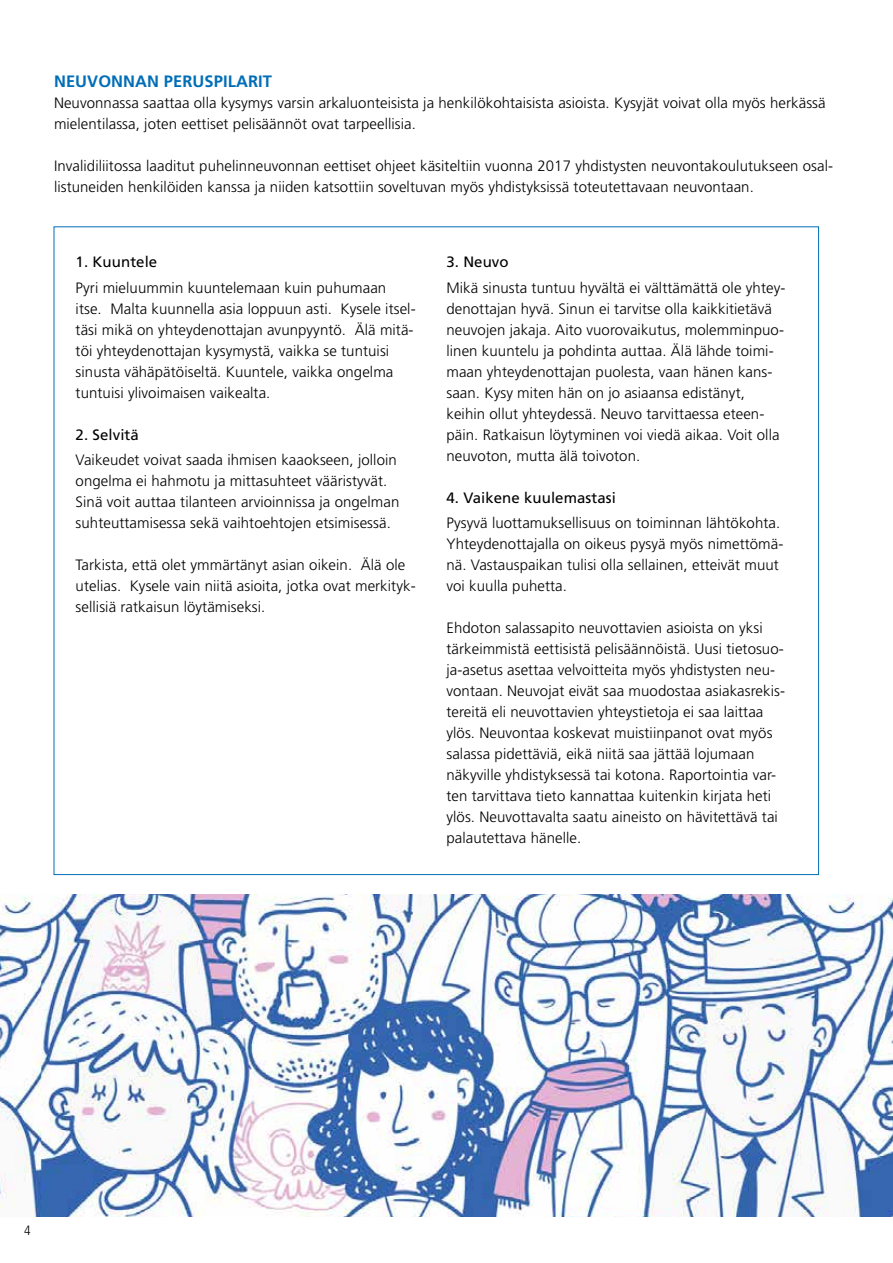
<style>
.page{position:relative;width:893px;height:1263px;background:#fff}
.page>*{position:absolute;margin:0;border:0;box-sizing:border-box;transform-origin:0 0}
.t1{font:700 16.5px "Frutiger LT Std";letter-spacing:.005em;color:#006eb7}
.t2{font:300 15px/21px "Frutiger LT Std";letter-spacing:.005em;color:#000}
.t3{font:15px "Frutiger LT Std";letter-spacing:.005em;color:#000}
.t4{font:300 condensed 13.5px "Frutiger LT Std";color:#000}
</style>
<div class="page">
<img style="left:0;top:894px;width:893px;height:322px">
<p class="t1" style="left:54px;top:71px;width:220px">NEUVONNAN PERUSPILARIT</p>
<p class="t2" style="left:54px;top:92px;width:773px">Neuvonnassa saattaa olla kysymys varsin arkaluonteisista ja henkilökohtaisista asioista. Kysyjät voivat olla myös herkässä mielentilassa, joten eettiset pelisäännöt ovat tarpeellisia.</p>
<p class="t2" style="left:54px;top:155px;width:781px">Invalidiliitossa laaditut puhelinneuvonnan eettiset ohjeet käsiteltiin vuonna 2017 yhdistysten neuvontakoulutukseen osal&shy;listuneiden henkilöiden kanssa ja niiden katsottiin soveltuvan myös yhdistyksissä toteutettavaan neuvontaan.</p>
<p class="t3" style="left:76px;top:253px;width:83px">1. Kuuntele</p>
<p class="t2" style="left:76px;top:277px;width:342px">Pyri mieluummin kuuntelemaan kuin puhumaan itse. Malta kuunnella asia loppuun asti. Kysele itsel&shy;täsi mikä on yhteydenottajan avunpyyntö. Älä mitä&shy;töi yhteydenottajan kysymystä, vaikka se tuntuisi sinusta vähäpätöiseltä. Kuuntele, vaikka ongelma tuntuisi ylivoimaisen vaikealta.</p>
<p class="t3" style="left:76px;top:426px;width:65px">2. Selvitä</p>
<p class="t2" style="left:76px;top:449px;width:325px">Vaikeudet voivat saada ihmisen kaaokseen, jolloin ongelma ei hahmotu ja mittasuhteet vääristyvät.<br>Sinä voit auttaa tilanteen arvioinnissa ja ongelman suhteuttamisessa sekä vaihtoehtojen etsimisessä.</p>
<p class="t2" style="left:76px;top:554px;width:342px">Tarkista, että olet ymmärtänyt asian oikein. Älä ole utelias. Kysele vain niitä asioita, jotka ovat merkityk&shy;sellisiä ratkaisun löytämiseksi.</p>
<p class="t3" style="left:446px;top:253px;width:64px">3. Neuvo</p>
<p class="t2" style="left:446px;top:277px;width:340px">Mikä sinusta tuntuu hyvältä ei välttämättä ole yhtey&shy;denottajan hyvä. Sinun ei tarvitse olla kaikkitietävä neuvojen jakaja. Aito vuorovaikutus, molemminpuo&shy;linen kuuntelu ja pohdinta auttaa. Älä lähde toimi&shy;maan yhteydenottajan puolesta, vaan hänen kans&shy;saan. Kysy miten hän on jo asiaansa edistänyt, keihin ollut yhteydessä. Neuvo tarvittaessa eteen&shy;päin. Ratkaisun löytyminen voi viedä aikaa. Voit olla neuvoton, mutta älä toivoton.</p>
<p class="t3" style="left:446px;top:489px;width:171px">4. Vaikene kuulemastasi</p>
<p class="t2" style="left:446px;top:512px;width:338px">Pysyvä luottamuksellisuus on toiminnan lähtökohta.<br>Yhteydenottajalla on oikeus pysyä myös nimettömä&shy;nä. Vastauspaikan tulisi olla sellainen, etteivät muut voi kuulla puhetta.</p>
<p class="t2" style="left:446px;top:617px;width:340px">Ehdoton salassapito neuvottavien asioista on yksi tärkeimmistä eettisistä pelisäännöistä. Uusi tietosuo&shy;ja-asetus asettaa velvoitteita myös yhdistysten neu&shy;vontaan. Neuvojat eivät saa muodostaa asiakasrekis&shy;tereitä eli neuvottavien yhteystietoja ei saa laittaa ylös. Neuvontaa koskevat muistiinpanot ovat myös salassa pidettäviä, eikä niitä saa jättää lojumaan näkyville yhdistyksessä tai kotona. Raportointia var&shy;ten tarvittava tieto kannattaa kuitenkin kirjata heti ylös. Neuvottavalta saatu aineisto on hävitettävä tai palautettava hänelle.</p>
<p class="t4" style="left:24px;top:1223px;width:8px">4</p>
</div>
